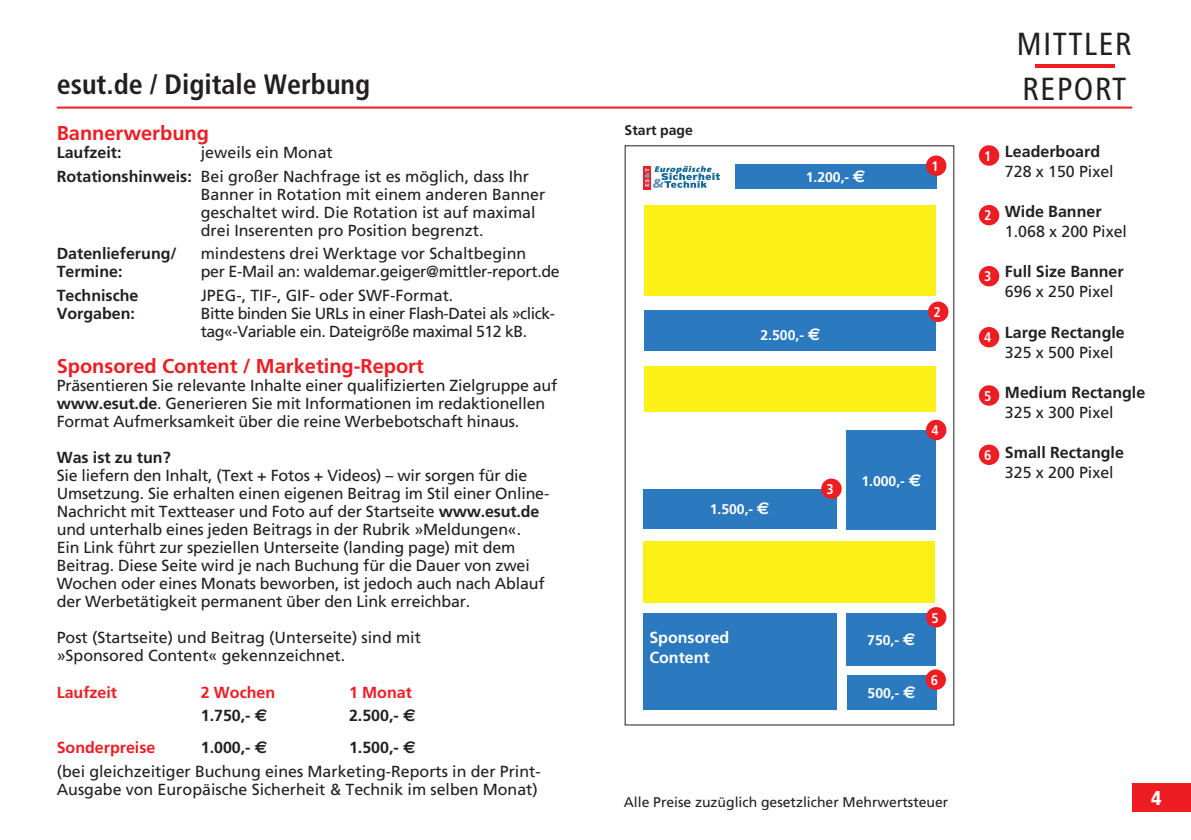
<style>
.page{position:relative;width:1191px;height:840px;background:#fff}
.page>*{position:absolute;margin:0;border:0;box-sizing:border-box;transform-origin:0 0}
.t1{font:condensed 31.8px/45.4px "Frutiger";letter-spacing:.05em;color:#231f20}
.t2{font:700 condensed 28px "Frutiger";color:#231f20}
.t3{font:700 20px "Frutiger";color:#ee1d23}
.t4{font:900 condensed 20px "Frutiger";color:#fff}
.t5{font:16px/18px "Frutiger";letter-spacing:-.01em;color:#231f20}
.t6{font:700 16px "Frutiger";color:#231f20}
.t7{font:16px/18px "Frutiger";letter-spacing:-.03em;color:#231f20}
.t8{font:700 16px "Frutiger";color:#ee1d23}
.t9{font:700 16px/20px "Frutiger";color:#fff}
.t10{font:14px "Frutiger";color:#231f20}
.t11{font:700 14px "Frutiger";color:#fff}
.t12{font:700 condensed 14px "Frutiger";color:#fff}
.t13{font:700 14px "Frutiger";color:#231f20}
.s1{font-weight:700}
.s2{font-family:"Euro Sans";font-size:17px}
.s3{font-family:"Euro Sans";font-weight:700;font-size:17px}
</style>
<div class="page">
<hr style="left:57px;top:106px;width:1075px;height:2px;background:#ee1d23">
<hr style="left:1035px;top:64px;width:80px;height:4px;background:#ee1d23">
<div style="left:1132px;top:782px;width:59px;height:29px;background:#ee1d23"></div>
<div style="left:979px;top:145px;width:20px;height:21px;background:#ee1d23;border-radius:50%"></div>
<div style="left:979px;top:205px;width:20px;height:20px;background:#ee1d23;border-radius:50%"></div>
<div style="left:979px;top:266px;width:20px;height:20px;background:#ee1d23;border-radius:50%"></div>
<div style="left:979px;top:327px;width:20px;height:20px;background:#ee1d23;border-radius:50%"></div>
<div style="left:979px;top:385px;width:20px;height:20px;background:#ee1d23;border-radius:50%"></div>
<div style="left:979px;top:444px;width:20px;height:21px;background:#ee1d23;border-radius:50%"></div>
<div style="left:735px;top:164px;width:201px;height:25px;background:#2b79be"></div>
<div style="left:644px;top:310px;width:292px;height:40px;background:#2b79be"></div>
<div style="left:846px;top:430px;width:90px;height:99px;background:#2b79be"></div>
<div style="left:846px;top:612px;width:90px;height:53px;background:#2b79be"></div>
<div style="left:926px;top:155px;width:20px;height:21px;background:#ee1d23;border-radius:50%"></div>
<div style="left:926px;top:419px;width:20px;height:21px;background:#ee1d23;border-radius:50%"></div>
<div style="left:928px;top:301px;width:20px;height:21px;background:#ee1d23;border-radius:50%"></div>
<div style="left:847px;top:674px;width:89px;height:35px;background:#2b79be"></div>
<div style="left:926px;top:606px;width:20px;height:21px;background:#ee1d23;border-radius:50%"></div>
<div style="left:643px;top:488px;width:193px;height:40px;background:#2b79be"></div>
<div style="left:821px;top:478px;width:20px;height:20px;background:#ee1d23;border-radius:50%"></div>
<div style="left:925px;top:669px;width:21px;height:20px;background:#ee1d23;border-radius:50%"></div>
<div style="left:644px;top:205px;width:292px;height:90px;background:#fcf017"></div>
<div style="left:643px;top:612px;width:193px;height:97px;background:#2b79be"></div>
<div style="left:643px;top:540px;width:291px;height:62px;background:#fcf017"></div>
<div style="left:644px;top:366px;width:292px;height:45px;background:#fcf017"></div>
<div style="left:643px;top:166px;width:8px;height:23px;background:#ee1d23"></div>
<svg style="left:645px;top:166px;width:75px;height:22px"></svg>
<h2 class="t2" style="left:57px;top:68px;width:315px">esut.de / Digitale Werbung</h2>
<p class="t3" style="left:57px;top:121px;width:154px">Bannerwerbung</p>
<p class="t6" style="left:57px;top:143px;width:66px">Laufzeit:</p>
<p class="t5" style="left:57px;top:140px;width:474px;line-height:23.6px;text-indent:144px">jeweils ein Monat<br><span class="s1">Rotationshinweis:</span> Bei großer Nachfrage ist es möglich, dass Ihr</p>
<p class="t5" style="left:201px;top:185px;width:346px">Banner in Rotation mit einem anderen Banner geschaltet wird. Die Rotation ist auf maximal drei Inserenten pro Position begrenzt.</p>
<p class="t6" style="left:57px;top:244px;width:122px">Datenlieferung/</p>
<p class="t5" style="left:201px;top:245px;width:327px">mindestens drei Werktage vor Schaltbeginn</p>
<p class="t6" style="left:57px;top:262px;width:67px">Termine:</p>
<p class="t5" style="left:201px;top:263px;width:360px">per E-Mail an: waldemar.geiger@mittler-report.de</p>
<p class="t6" style="left:57px;top:286px;width:83px">Technische</p>
<p class="t5" style="left:201px;top:286px;width:254px">JPEG-, TIF-, GIF- oder SWF-Format.</p>
<p class="t6" style="left:57px;top:304px;width:80px">Vorgaben:</p>
<p class="t7" style="left:201px;top:304px;width:356px">Bitte binden Sie URLs in einer Flash-Datei als »click&shy;tag«-Variable ein. Dateigröße maximal 512 kB.</p>
<p class="t3" style="left:57px;top:354px;width:368px">Sponsored Content / Marketing-Report</p>
<p class="t5" style="left:57px;top:376px;width:502px">Präsentieren Sie relevante Inhalte einer qualifizierten Zielgruppe auf <span class="s1">www.esut.de</span>. Generieren Sie mit Informationen im redaktionellen<br>Format Aufmerksamkeit über die reine Werbebotschaft hinaus.</p>
<p class="t6" style="left:57px;top:448px;width:115px">Was ist zu tun?</p>
<p class="t5" style="left:57px;top:466px;width:494px">Sie liefern den Inhalt, (Text + Fotos + Videos) – wir sorgen für die Umsetzung. Sie erhalten einen eigenen Beitrag im Stil einer Online-Nachricht mit Textteaser und Foto auf der Startseite <span class="s1">www.esut.de </span>und unterhalb eines jeden Beitrags in der Rubrik »Meldungen«.<br>Ein Link führt zur speziellen Unterseite (landing page) mit dem Beitrag. Diese Seite wird je nach Buchung für die Dauer von zwei Wochen oder eines Monats beworben, ist jedoch auch nach Ablauf der Werbetätigkeit permanent über den Link erreichbar.</p>
<p class="t5" style="left:57px;top:628px;width:366px">Post (Startseite) und Beitrag (Unterseite) sind mit »Sponsored Content« gekennzeichnet.</p>
<p class="t8" style="left:57px;top:682px;width:62px">Laufzeit</p>
<p class="t8" style="left:201px;top:682px;width:76px">2 Wochen</p>
<p class="t8" style="left:349px;top:682px;width:64px">1 Monat</p>
<p class="t6" style="left:201px;top:705px;width:68px">1.750,- <span class="s2">€</span></p>
<p class="t6" style="left:349px;top:705px;width:68px">2.500,- <span class="s2">€</span></p>
<p class="t8" style="left:57px;top:738px;width:100px">Sonderpreise</p>
<p class="t6" style="left:201px;top:738px;width:68px">1.000,- <span class="s2">€</span></p>
<p class="t5" style="left:57px;top:735px;width:485px;line-height:23.6px;text-indent:292px"><span class="s1">1.500,-</span> <span class="s3">€<br></span>(bei gleichzeitiger Buchung eines Marketing-Reports in der Print-</p>
<p class="t5" style="left:57px;top:780px;width:482px">Ausgabe von Europäische Sicherheit &amp; Technik im selben Monat)</p>
<p class="t13" style="left:624px;top:122px;width:70px">Start page</p>
<p class="t11" style="left:805px;top:169px;width:62px">1.200,- <span class="s2">€</span></p>
<p class="t12" style="left:931px;top:158px;width:9px">1</p>
<p class="t11" style="left:760px;top:327px;width:62px">2.500,- <span class="s2">€</span></p>
<p class="t12" style="left:933px;top:304px;width:9px">2</p>
<p class="t11" style="left:709px;top:501px;width:62px">1.500,- <span class="s2">€</span></p>
<p class="t12" style="left:826px;top:480px;width:9px">3</p>
<p class="t12" style="left:931px;top:422px;width:9px">4</p>
<p class="t11" style="left:861px;top:472px;width:62px">1.000,- <span class="s2">€</span></p>
<h1 class="t1" style="left:1017px;top:21px;width:116px">MITTLER<br>REPORT</h1>
<p class="t12" style="left:984px;top:147px;width:9px">1</p>
<p class="t12" style="left:984px;top:207px;width:9px">2</p>
<p class="t12" style="left:984px;top:268px;width:9px">3</p>
<p class="t12" style="left:984px;top:329px;width:9px">4</p>
<p class="t12" style="left:984px;top:387px;width:9px">5</p>
<p class="t12" style="left:984px;top:446px;width:9px">6</p>
<p class="t6" style="left:1005px;top:142px;width:97px">Leaderboard</p>
<p class="t5" style="left:1005px;top:163px;width:110px">728 x 150 Pixel</p>
<p class="t6" style="left:1005px;top:202px;width:98px">Wide Banner</p>
<p class="t5" style="left:1005px;top:223px;width:124px">1.068 x 200 Pixel</p>
<p class="t6" style="left:1005px;top:262px;width:120px">Full Size Banner</p>
<p class="t5" style="left:1005px;top:283px;width:110px">696 x 250 Pixel</p>
<p class="t6" style="left:1005px;top:322px;width:121px">Large Rectangle</p>
<p class="t5" style="left:1005px;top:343px;width:110px">325 x 500 Pixel</p>
<p class="t6" style="left:1005px;top:382px;width:142px">Medium Rectangle</p>
<p class="t5" style="left:1005px;top:403px;width:110px">325 x 300 Pixel</p>
<p class="t6" style="left:1005px;top:442px;width:120px">Small Rectangle</p>
<p class="t5" style="left:1005px;top:463px;width:110px">325 x 200 Pixel</p>
<p class="t9" style="left:649px;top:626px;width:81px">Sponsored<br>Content</p>
<p class="t11" style="left:867px;top:631px;width:50px">750,- <span class="s2">€</span></p>
<p class="t11" style="left:867px;top:684px;width:50px">500,- <span class="s2">€</span></p>
<p class="t12" style="left:931px;top:609px;width:9px">5</p>
<p class="t12" style="left:931px;top:671px;width:9px">6</p>
<p class="t10" style="left:624px;top:793px;width:326px">Alle Preise zuzüglich gesetzlicher Mehrwertsteuer</p>
<p class="t4" style="left:1151px;top:785px;width:12px">4</p>
</div>
